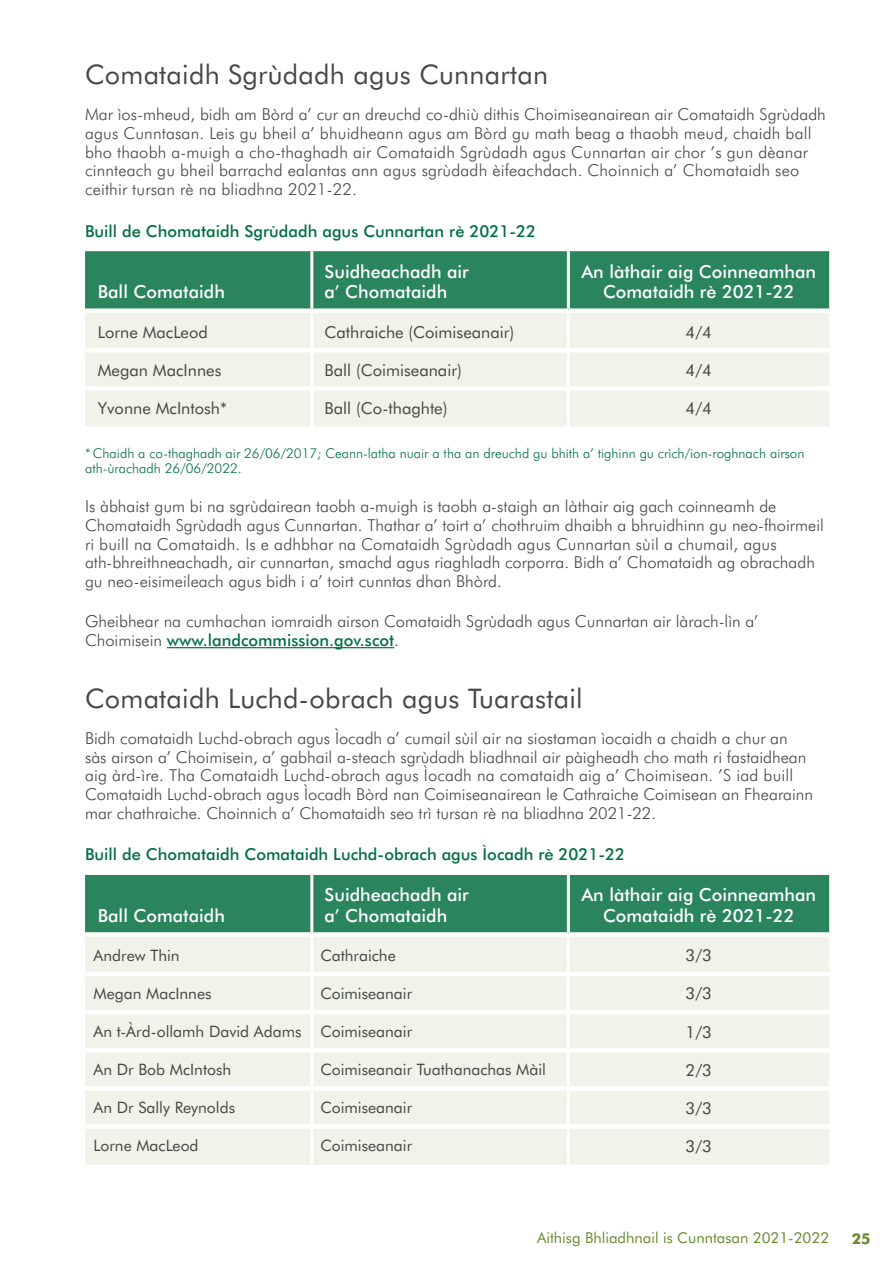
<style>
.page{position:relative;width:893px;height:1263px;background:#fff}
.page>*{position:absolute;margin:0;border:0;box-sizing:border-box;transform-origin:0 0}
.Sub-heading{font:27px "Futura BT";letter-spacing:.01em;color:#454944}
.Table_heading{font:500 18px/20.2px "Futura BT";color:#fff}
.Body{font:300 16.5px/18.8px "Futura BT";color:#454944}
.Tabe_body{font:16.5px "Futura BT";color:#454944}
.Table_intro{font:500 16.5px "Futura BT";color:#007042}
.Tabe_body-2{font:15.75px "Futura BT";color:#454944}
.t1{font:15px "Futura BT";color:#678c2e}
.t2{font:700 15px "Futura BT";color:#678c2e}
.Footnote{font:300 13.5px/15.8px "Futura BT";color:#007042}
.s1{font-weight:500;color:#007042}
</style>
<div class="page">
<hr style="left:167px;top:647px;width:227px;height:1px;background:#007042">
<div style="left:85px;top:251px;width:744px;height:57px;background:#2a855d"></div>
<div style="left:85px;top:313px;width:744px;height:114px;background:#f1f2e9"></div>
<hr style="left:310px;top:251px;width:3px;height:57px;background:#fff">
<hr style="left:567px;top:251px;width:3px;height:57px;background:#fff">
<hr style="left:310px;top:313px;width:3px;height:35px;background:#fff">
<hr style="left:567px;top:313px;width:3px;height:35px;background:#fff">
<hr style="left:310px;top:353px;width:3px;height:33px;background:#fff">
<hr style="left:567px;top:353px;width:3px;height:33px;background:#fff">
<hr style="left:310px;top:391px;width:3px;height:36px;background:#fff">
<hr style="left:567px;top:391px;width:3px;height:36px;background:#fff">
<div style="left:85px;top:348px;width:227px;height:5px;background:#fff"></div>
<div style="left:312px;top:348px;width:256px;height:5px;background:#fff"></div>
<div style="left:568px;top:348px;width:261px;height:5px;background:#fff"></div>
<div style="left:85px;top:386px;width:227px;height:5px;background:#fff"></div>
<div style="left:312px;top:386px;width:256px;height:5px;background:#fff"></div>
<div style="left:568px;top:386px;width:261px;height:5px;background:#fff"></div>
<div style="left:85px;top:875px;width:744px;height:57px;background:#2a855d"></div>
<div style="left:85px;top:937px;width:744px;height:228px;background:#f1f2e9"></div>
<hr style="left:310px;top:875px;width:3px;height:57px;background:#fff">
<hr style="left:567px;top:875px;width:3px;height:57px;background:#fff">
<hr style="left:310px;top:937px;width:3px;height:35px;background:#fff">
<hr style="left:567px;top:937px;width:3px;height:35px;background:#fff">
<hr style="left:310px;top:976px;width:3px;height:34px;background:#fff">
<hr style="left:567px;top:976px;width:3px;height:34px;background:#fff">
<hr style="left:310px;top:1014px;width:3px;height:34px;background:#fff">
<hr style="left:567px;top:1014px;width:3px;height:34px;background:#fff">
<hr style="left:310px;top:1052px;width:3px;height:34px;background:#fff">
<hr style="left:567px;top:1052px;width:3px;height:34px;background:#fff">
<hr style="left:310px;top:1091px;width:3px;height:33px;background:#fff">
<hr style="left:567px;top:1091px;width:3px;height:33px;background:#fff">
<hr style="left:310px;top:1129px;width:3px;height:36px;background:#fff">
<hr style="left:567px;top:1129px;width:3px;height:36px;background:#fff">
<hr style="left:85px;top:972px;width:227px;height:4px;background:#fff">
<hr style="left:312px;top:972px;width:256px;height:4px;background:#fff">
<hr style="left:568px;top:972px;width:261px;height:4px;background:#fff">
<hr style="left:85px;top:1010px;width:227px;height:4px;background:#fff">
<hr style="left:312px;top:1010px;width:256px;height:4px;background:#fff">
<hr style="left:568px;top:1010px;width:261px;height:4px;background:#fff">
<hr style="left:85px;top:1048px;width:227px;height:4px;background:#fff">
<hr style="left:312px;top:1048px;width:256px;height:4px;background:#fff">
<hr style="left:568px;top:1048px;width:261px;height:4px;background:#fff">
<div style="left:85px;top:1086px;width:227px;height:5px;background:#fff"></div>
<div style="left:312px;top:1086px;width:256px;height:5px;background:#fff"></div>
<div style="left:568px;top:1086px;width:261px;height:5px;background:#fff"></div>
<div style="left:85px;top:1124px;width:227px;height:5px;background:#fff"></div>
<div style="left:312px;top:1124px;width:256px;height:5px;background:#fff"></div>
<div style="left:568px;top:1124px;width:261px;height:5px;background:#fff"></div>
<h1 class="Sub-heading" style="left:85px;top:58px;width:465px">Comataidh Sgrùdadh agus Cunnartan</h1>
<p class="Body" style="left:85px;top:105px;width:742px">Mar ìos-mheud, bidh am Bòrd a’ cur an dreuchd co-dhiù dithis Choimiseanairean air Comataidh Sgrùdadh agus Cunntasan. Leis gu bheil a’ bhuidheann agus am Bòrd gu math beag a thaobh meud, chaidh ball bho thaobh a-muigh a cho-thaghadh air Comataidh Sgrùdadh agus Cunnartan air chor ’s gun dèanar cinnteach gu bheil barrachd ealantas ann agus sgrùdadh èifeachdach. Choinnich a’ Chomataidh seo ceithir tursan rè na bliadhna 2021-22.</p>
<p class="Table_intro" style="left:85px;top:221px;width:452px">Buill de Chomataidh Sgrùdadh agus Cunnartan rè 2021-22</p>
<p class="Table_heading" style="left:98px;top:281px;width:129px">Ball Comataidh</p>
<p class="Table_heading" style="left:325px;top:261px;width:146px">Suidheachadh air a’ Chomataidh</p>
<p class="Table_heading" style="left:581px;top:261px;width:236px;text-align:center">An làthair aig Coinneamhan<br>Comataidh rè 2021-22</p>
<p class="Tabe_body" style="left:98px;top:322px;width:112px">Lorne MacLeod</p>
<p class="Tabe_body" style="left:325px;top:322px;width:191px">Cathraiche (Coimiseanair)</p>
<p class="Tabe_body" style="left:686px;top:322px;width:28px">4/4</p>
<p class="Tabe_body" style="left:98px;top:360px;width:125px">Megan MacInnes</p>
<p class="Tabe_body" style="left:325px;top:360px;width:139px">Ball (Coimiseanair)</p>
<p class="Tabe_body" style="left:686px;top:360px;width:28px">4/4</p>
<p class="Tabe_body" style="left:98px;top:398px;width:131px">Yvonne McIntosh*</p>
<p class="Tabe_body" style="left:325px;top:398px;width:124px">Ball (Co-thaghte)</p>
<p class="Tabe_body" style="left:686px;top:398px;width:28px">4/4</p>
<p class="Footnote" style="left:85px;top:445px;width:721px">* Chaidh a co-thaghadh air 26/06/2017; Ceann-latha nuair a tha an dreuchd gu bhith a’ tighinn gu crìch/ion-roghnach airson ath-ùrachadh 26/06/2022.</p>
<p class="Body" style="left:85px;top:497px;width:740px">Is àbhaist gum bi na sgrùdairean taobh a-muigh is taobh a-staigh an làthair aig gach coinneamh de Chomataidh Sgrùdadh agus Cunnartan. Thathar a’ toirt a’ chothruim dhaibh a bhruidhinn gu neo-fhoirmeil ri buill na Comataidh. Is e adhbhar na Comataidh Sgrùdadh agus Cunnartan sùil a chumail, agus ath-bhreithneachadh, air cunnartan, smachd agus riaghladh corporra. Bidh a’ Chomataidh ag obrachadh gu neo-eisimeileach agus bidh i a’ toirt cunntas dhan Bhòrd.</p>
<p class="Body" style="left:85px;top:612px;width:675px">Gheibhear na cumhachan iomraidh airson Comataidh Sgrùdadh agus Cunnartan air làrach-lìn a’<br>Choimisein <span class="s1">www.landcommission.gov.scot</span>.</p>
<h1 class="Sub-heading" style="left:85px;top:682px;width:499px">Comataidh Luchd-obrach agus Tuarastail</h1>
<p class="Body" style="left:85px;top:728px;width:730px">Bidh comataidh Luchd-obrach agus Ìocadh a’ cumail sùil air na siostaman ìocaidh a chaidh a chur an sàs airson a’ Choimisein, a’ gabhail a-steach sgrùdadh bliadhnail air pàigheadh cho math ri fastaidhean aig àrd-ìre. Tha Comataidh Luchd-obrach agus Ìocadh na comataidh aig a’ Choimisean. ’S iad buill Comataidh Luchd-obrach agus Ìocadh Bòrd nan Coimiseanairean le Cathraiche Coimisean an Fhearainn mar chathraiche. Choinnich a’ Chomataidh seo trì tursan rè na bliadhna 2021-22.</p>
<p class="Table_intro" style="left:85px;top:844px;width:542px">Buill de Chomataidh Comataidh Luchd-obrach agus Ìocadh rè 2021-22</p>
<p class="Table_heading" style="left:98px;top:905px;width:129px">Ball Comataidh</p>
<p class="Table_heading" style="left:325px;top:885px;width:146px">Suidheachadh air a’ Chomataidh</p>
<p class="Table_heading" style="left:581px;top:885px;width:236px;text-align:center">An làthair aig Coinneamhan<br>Comataidh rè 2021-22</p>
<p class="Tabe_body-2" style="left:94px;top:945px;width:88px">Andrew Thin</p>
<p class="Tabe_body-2" style="left:320px;top:945px;width:77px">Cathraiche</p>
<p class="Tabe_body" style="left:686px;top:945px;width:28px">3/3</p>
<p class="Tabe_body-2" style="left:94px;top:984px;width:120px">Megan MacInnes</p>
<p class="Tabe_body-2" style="left:320px;top:984px;width:93px">Coimiseanair</p>
<p class="Tabe_body" style="left:686px;top:983px;width:28px">3/3</p>
<p class="Tabe_body-2" style="left:94px;top:1022px;width:209px">An t-Àrd-ollamh David Adams</p>
<p class="Tabe_body-2" style="left:320px;top:1022px;width:93px">Coimiseanair</p>
<p class="Tabe_body" style="left:686px;top:1022px;width:28px">1/3</p>
<p class="Tabe_body-2" style="left:94px;top:1060px;width:139px">An Dr Bob McIntosh</p>
<p class="Tabe_body-2" style="left:320px;top:1060px;width:227px">Coimiseanair Tuathanachas Màil</p>
<p class="Tabe_body" style="left:686px;top:1060px;width:28px">2/3</p>
<p class="Tabe_body-2" style="left:94px;top:1098px;width:143px">An Dr Sally Reynolds</p>
<p class="Tabe_body-2" style="left:320px;top:1098px;width:93px">Coimiseanair</p>
<p class="Tabe_body" style="left:686px;top:1098px;width:28px">3/3</p>
<p class="Tabe_body-2" style="left:94px;top:1136px;width:107px">Lorne MacLeod</p>
<p class="Tabe_body-2" style="left:320px;top:1136px;width:93px">Coimiseanair</p>
<p class="Tabe_body" style="left:686px;top:1136px;width:28px">3/3</p>
<p class="t1" style="left:537px;top:1229px;width:294px">Aithisg Bhliadhnail is Cunntasan 2021-2022</p>
<p class="t2" style="left:852px;top:1229px;width:20px">25</p>
</div>
